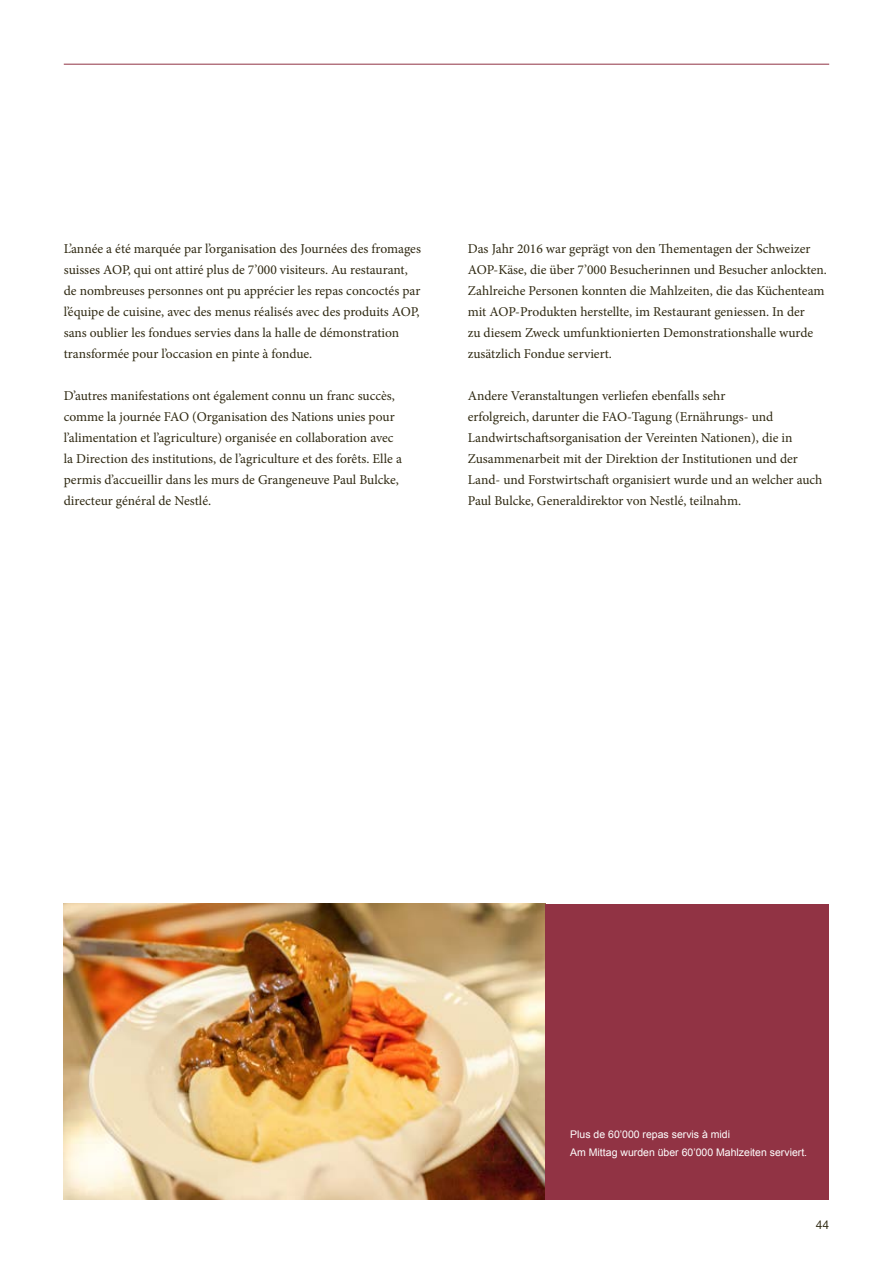
<style>
.page{position:relative;width:893px;height:1263px;background:#fff}
.page>*{position:absolute;margin:0;border:0;box-sizing:border-box;transform-origin:0 0}
.t1{font:13.5px/21px "Minion Pro";color:#2f2912}
.t2{font:12px "Helvetica Neue LT Pro";color:#2f2912}
.t3{font:10.5px/17.7px "Arial";color:#fff}
</style>
<div class="page">
<hr style="left:64px;top:64px;width:765px;height:1px;background:#913344">
<img style="left:64px;top:904px;width:482px;height:295px">
<div style="left:546px;top:904px;width:283px;height:295px;background:#913344"></div>
<p class="t1" style="left:64px;top:238px;width:359px">L’année a été marquée par l’organisation des Journées des fromages suisses AOP, qui ont attiré plus de 7’000 visiteurs. Au restaurant, de nombreuses personnes ont pu apprécier les repas concoctés par l’équipe de cuisine, avec des menus réalisés avec des produits AOP, sans oublier les fondues servies dans la halle de démonstration transformée pour l’occasion en pinte à fondue.</p>
<p class="t1" style="left:64px;top:385px;width:340px">D’autres manifestations ont également connu un franc succès, comme la journée FAO (Organisation des Nations unies pour l’alimentation et l’agriculture) organisée en collaboration avec la Direction des institutions, de l’agriculture et des forêts. Elle a permis d’accueillir dans les murs de Grangeneuve Paul Bulcke, directeur général de Nestlé.</p>
<p class="t1" style="left:468px;top:238px;width:361px">Das Jahr 2016 war geprägt von den Thementagen der Schweizer AOP-Käse, die über 7’000 Besucherinnen und Besucher anlockten.<br>Zahlreiche Personen konnten die Mahlzeiten, die das Küchenteam mit AOP-Produkten herstellte, im Restaurant geniessen. In der<br>zu diesem Zweck umfunktionierten Demonstrationshalle wurde zusätzlich Fondue serviert.</p>
<p class="t1" style="left:468px;top:385px;width:356px">Andere Veranstaltungen verliefen ebenfalls sehr<br>erfolgreich, darunter die FAO-Tagung (Ernährungs- und Landwirtschaftsorganisation der Vereinten Nationen), die in Zusammenarbeit mit der Direktion der Institutionen und der Land- und Forstwirtschaft organisiert wurde und an welcher auch Paul Bulcke, Generaldirektor von Nestlé, teilnahm.</p>
<p class="t3" style="left:570px;top:1126px;width:238px">Plus de 60’000 repas servis à midi<br>Am Mittag wurden über 60’000 Mahlzeiten serviert.</p>
<p class="t2" style="left:816px;top:1217px;width:15px">44</p>
</div>
